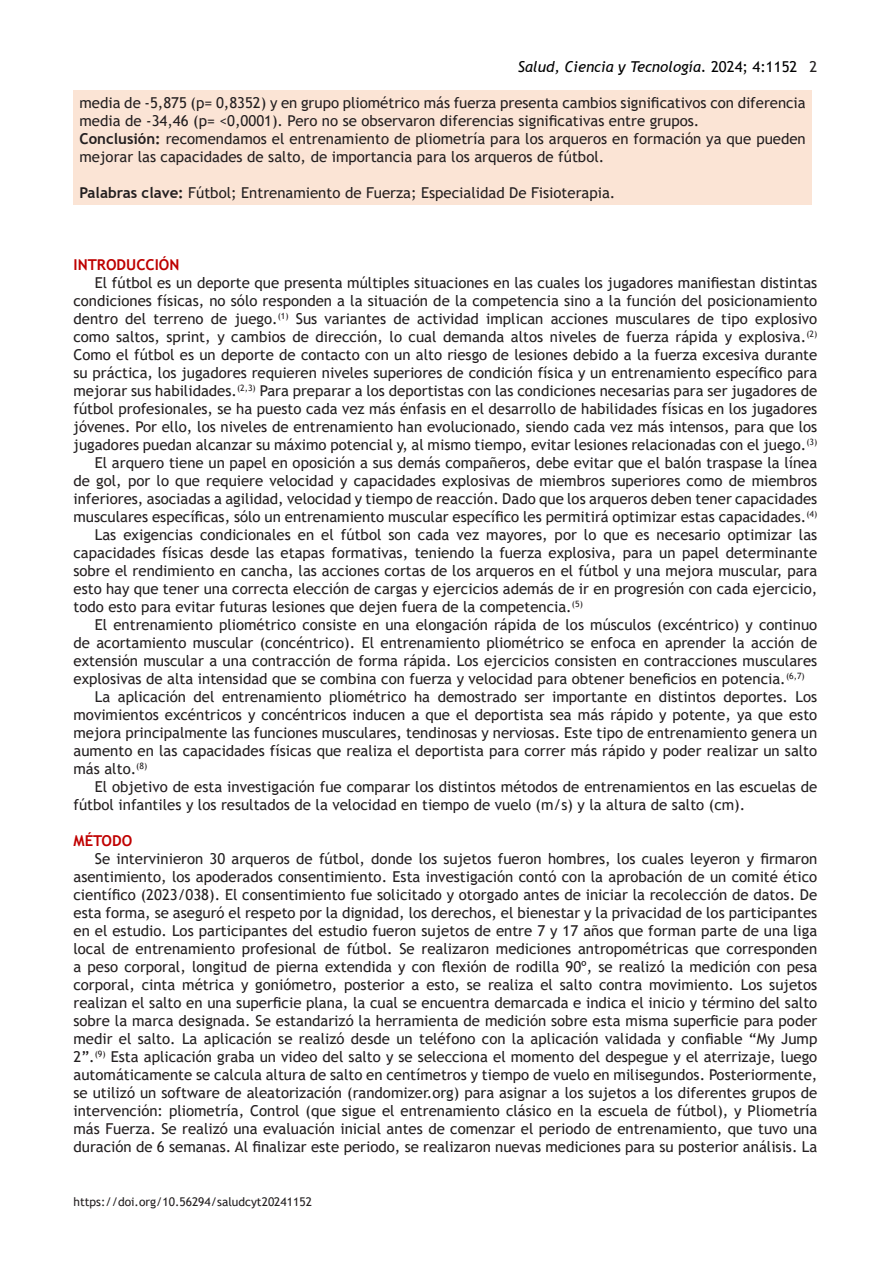
<style>
.page{position:relative;width:893px;height:1263px;background:#fff}
.page>*{position:absolute;margin:0;border:0;box-sizing:border-box;transform-origin:0 0}
.t1{font:15px/18px "Trebuchet MS";color:#231f20;text-align:justify}
.t2{font:italic 15px "Trebuchet MS";color:#000}
.t3{font:700 15px "Trebuchet MS";color:#be0000}
.t4{font:700 15px "Trebuchet MS";color:#c00000}
.t5{font:12px "Trebuchet MS";color:#231f20}
.s1{font-style:normal}
.s2{font-style:normal;color:#231f20}
.s3{font-weight:700}
</style>
<div class="page">
<div style="left:74px;top:90px;width:738px;height:114px;background:#fbe4d5"></div>
<p class="t2" style="left:518px;top:58px;width:301px">Salud, Ciencia y Tecnología. <span class="s1">2024; 4:1152</span> <span class="s2">2</span></p>
<p class="t1" style="left:80px;top:94px;width:728px">media de -5,875 (p= 0,8352) y en grupo pliométrico más fuerza presenta cambios significativos con diferencia media de -34,46 (p= &lt;0,0001). Pero no se observaron diferencias significativas entre grupos.</p>
<p class="t1" style="left:80px;top:130px;width:728px"><span class="s3">Conclusión:</span> recomendamos el entrenamiento de pliometría para los arqueros en formación ya que pueden mejorar las capacidades de salto, de importancia para los arqueros de fútbol.</p>
<p class="t1" style="left:80px;top:184px;width:537px"><span class="s3">Palabras clave:</span> Fútbol; Entrenamiento de Fuerza; Especialidad De Fisioterapia.</p>
<p class="t3" style="left:74px;top:255px;width:107px">INTRODUCCIÓN</p>
<p class="t1" style="left:74px;top:274px;width:745px;text-indent:21px">El fútbol es un deporte que presenta múltiples situaciones en las cuales los jugadores manifiestan distintas condiciones físicas, no sólo responden a la situación de la competencia sino a la función del posicionamiento dentro del terreno de juego.<sup>(1)</sup> Sus variantes de actividad implican acciones musculares de tipo explosivo como saltos, sprint, y cambios de dirección, lo cual demanda altos niveles de fuerza rápida y explosiva.<sup>(2)<br></sup>Como el fútbol es un deporte de contacto con un alto riesgo de lesiones debido a la fuerza excesiva durante su práctica, los jugadores requieren niveles superiores de condición física y un entrenamiento específico para mejorar sus habilidades.<sup>(2,3)</sup> Para preparar a los deportistas con las condiciones necesarias para ser jugadores de fútbol profesionales, se ha puesto cada vez más énfasis en el desarrollo de habilidades físicas en los jugadores jóvenes. Por ello, los niveles de entrenamiento han evolucionado, siendo cada vez más intensos, para que los jugadores puedan alcanzar su máximo potencial y, al mismo tiempo, evitar lesiones relacionadas con el juego.<sup>(3)</sup></p>
<p class="t1" style="left:74px;top:454px;width:745px;text-indent:21px">El arquero tiene un papel en oposición a sus demás compañeros, debe evitar que el balón traspase la línea de gol, por lo que requiere velocidad y capacidades explosivas de miembros superiores como de miembros inferiores, asociadas a agilidad, velocidad y tiempo de reacción. Dado que los arqueros deben tener capacidades musculares específicas, sólo un entrenamiento muscular específico les permitirá optimizar estas capacidades.<sup>(4)</sup></p>
<p class="t1" style="left:74px;top:526px;width:745px;text-indent:21px">Las exigencias condicionales en el fútbol son cada vez mayores, por lo que es necesario optimizar las capacidades físicas desde las etapas formativas, teniendo la fuerza explosiva, para un papel determinante sobre el rendimiento en cancha, las acciones cortas de los arqueros en el fútbol y una mejora muscular, para esto hay que tener una correcta elección de cargas y ejercicios además de ir en progresión con cada ejercicio, todo esto para evitar futuras lesiones que dejen fuera de la competencia.<sup>(5)</sup></p>
<p class="t1" style="left:74px;top:616px;width:745px;text-indent:21px">El entrenamiento pliométrico consiste en una elongación rápida de los músculos (excéntrico) y continuo de acortamiento muscular (concéntrico). El entrenamiento pliométrico se enfoca en aprender la acción de extensión muscular a una contracción de forma rápida. Los ejercicios consisten en contracciones musculares explosivas de alta intensidad que se combina con fuerza y velocidad para obtener beneficios en potencia.<sup>(6,7)</sup></p>
<p class="t1" style="left:74px;top:688px;width:745px;text-indent:21px">La aplicación del entrenamiento pliométrico ha demostrado ser importante en distintos deportes. Los movimientos excéntricos y concéntricos inducen a que el deportista sea más rápido y potente, ya que esto mejora principalmente las funciones musculares, tendinosas y nerviosas. Este tipo de entrenamiento genera un aumento en las capacidades físicas que realiza el deportista para correr más rápido y poder realizar un salto más alto.<sup>(8)</sup></p>
<p class="t1" style="left:74px;top:778px;width:745px;text-indent:21px">El objetivo de esta investigación fue comparar los distintos métodos de entrenamientos en las escuelas de fútbol infantiles y los resultados de la velocidad en tiempo de vuelo (m/s) y la altura de salto (cm).</p>
<p class="t4" style="left:74px;top:831px;width:60px">MÉTODO</p>
<p class="t1" style="left:74px;top:850px;width:745px;text-indent:21px">Se intervinieron 30 arqueros de fútbol, donde los sujetos fueron hombres, los cuales leyeron y firmaron asentimiento, los apoderados consentimiento. Esta investigación contó con la aprobación de un comité ético científico (2023/038). El consentimiento fue solicitado y otorgado antes de iniciar la recolección de datos. De esta forma, se aseguró el respeto por la dignidad, los derechos, el bienestar y la privacidad de los participantes en el estudio. Los participantes del estudio fueron sujetos de entre 7 y 17 años que forman parte de una liga local de entrenamiento profesional de fútbol. Se realizaron mediciones antropométricas que corresponden a peso corporal, longitud de pierna extendida y con flexión de rodilla 90º, se realizó la medición con pesa corporal, cinta métrica y goniómetro, posterior a esto, se realiza el salto contra movimiento. Los sujetos realizan el salto en una superficie plana, la cual se encuentra demarcada e indica el inicio y término del salto sobre la marca designada. Se estandarizó la herramienta de medición sobre esta misma superficie para poder medir el salto. La aplicación se realizó desde un teléfono con la aplicación validada y confiable “My Jump 2”.<sup>(9)</sup> Esta aplicación graba un video del salto y se selecciona el momento del despegue y el aterrizaje, luego automáticamente se calcula altura de salto en centímetros y tiempo de vuelo en milisegundos. Posteriormente, se utilizó un software de aleatorización (randomizer.org) para asignar a los sujetos a los diferentes grupos de intervención: pliometría, Control (que sigue el entrenamiento clásico en la escuela de fútbol), y Pliometría más Fuerza. Se realizó una evaluación inicial antes de comenzar el periodo de entrenamiento, que tuvo una duración de 6 semanas. Al finalizar este periodo, se realizaron nuevas mediciones para su posterior análisis. La</p>
<p class="t5" style="left:74px;top:1194px;width:240px">https://doi.org/10.56294/saludcyt20241152</p>
</div>
